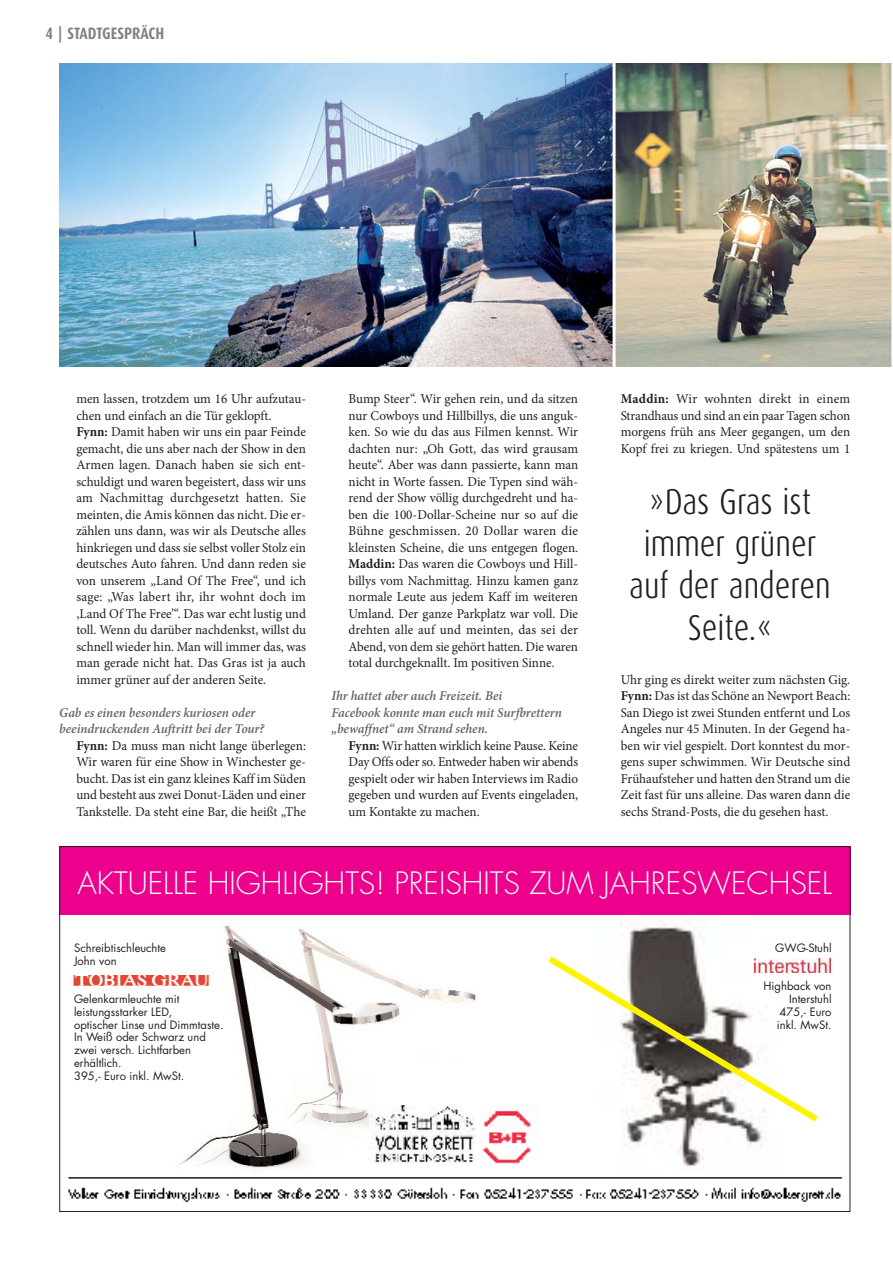
<style>
.page{position:relative;width:893px;height:1263px;background:#fff}
.page>*{position:absolute;margin:0;border:0;box-sizing:border-box;transform-origin:0 0}
.t1{font:300 36px/41.8px "Dax";color:#231f20;text-align:center}
.t2{font:300 30px "Futura";color:#fff}
.t3{font:700 16.5px "Dax";letter-spacing:-.005em;color:#808285}
.t4{font:13.5px/16.5px "Minion Pro";color:#231f20;text-align:justify}
.t5{font:italic 600 13.5px/16.5px "Minion Pro";color:#636466}
.t6{font:11.25px/12.8px "Futura";color:#231f20}
.s1{font-weight:700}
</style>
<div class="page">
<img style="left:626px;top:918px;width:141px;height:248px">
<div style="left:59px;top:846px;width:791px;height:68px;background:#ec008c"></div>
<img style="left:68px;top:1178px;width:775px;height:25px">
<img style="left:149px;top:926px;width:327px;height:244px">
<img style="left:482px;top:1110px;width:49px;height:54px">
<img style="left:369px;top:1106px;width:107px;height:61px">
<img style="left:73px;top:973px;width:137px;height:12px">
<img style="left:824px;top:958px;width:6px;height:14px">
<svg style="left:548px;top:951px;width:276px;height:176px"></svg>
<img style="left:59px;top:64px;width:553px;height:303px">
<img style="left:615px;top:64px;width:276px;height:303px">
<p class="t3" style="left:45px;top:25px;width:120px">4 | STADTGESPRÄCH</p>
<p class="t4" style="left:76px;top:392px;width:231px;text-align:left">men lassen, trotzdem um 16 Uhr aufzutau&shy;chen und einfach an die Tür geklopft.<br><span class="s1">Fynn:</span> Damit haben wir uns ein paar Feinde gemacht, die uns aber nach der Show in den Armen lagen. Danach haben sie sich ent&shy;schuldigt und waren begeistert, dass wir uns am Nachmittag durchgesetzt hatten. Sie meinten, die Amis können das nicht. Die er&shy;zählen uns dann, was wir als Deutsche alles hinkriegen und dass sie selbst voller Stolz ein deutsches Auto fahren. Und dann reden sie von unserem „Land Of The Free“, und ich sage: „Was labert ihr, ihr wohnt doch im ‚Land Of The Free’“. Das war echt lustig und toll. Wenn du darüber nachdenkst, willst du schnell wieder hin. Man will immer das, was man gerade nicht hat. Das Gras ist ja auch immer grüner auf der anderen Seite.</p>
<p class="t5" style="left:59px;top:705px;width:198px">Gab es einen besonders kuriosen oder</p>
<p class="t5" style="left:59px;top:722px;width:207px">beeindruckenden Auftritt bei der Tour?</p>
<p class="t4" style="left:76px;top:738px;width:231px"><span class="s1">Fynn:</span> Da muss man nicht lange überlegen:</p>
<p class="t4" style="left:76px;top:755px;width:231px">Wir waren für eine Show in Winchester ge-</p>
<p class="t4" style="left:76px;top:771px;width:231px">bucht. Das ist ein ganz kleines Kaff im Süden</p>
<p class="t4" style="left:76px;top:788px;width:231px">und besteht aus zwei Donut-Läden und einer</p>
<p class="t4" style="left:76px;top:804px;width:231px">Tankstelle. Da steht eine Bar, die heißt „The</p>
<p class="t4" style="left:348px;top:392px;width:231px">Bump Steer“. Wir gehen rein, und da sitzen nur Cowboys und Hillbillys, die uns anguk&shy;ken. So wie du das aus Filmen kennst. Wir dachten nur: „Oh Gott, das wird grausam heute“. Aber was dann passierte, kann man nicht in Worte fassen. Die Typen sind wäh&shy;rend der Show völlig durchgedreht und ha&shy;ben die 100-Dollar-Scheine nur so auf die Bühne geschmissen. 20 Dollar waren die kleinsten Scheine, die uns entgegen flogen.<br><span class="s1">Maddin:</span> Das waren die Cowboys und Hill&shy;billys vom Nachmittag. Hinzu kamen ganz normale Leute aus jedem Kaff im weiteren Umland. Der ganze Parkplatz war voll. Die drehten alle auf und meinten, das sei der Abend, von dem sie gehört hatten. Die waren total durchgeknallt. Im positiven Sinne.</p>
<p class="t5" style="left:331px;top:689px;width:232px">Ihr hattet aber auch Freizeit. Bei<br>Facebook konnte man euch mit Surfbrettern „bewaffnet“ am Strand sehen.</p>
<p class="t4" style="left:348px;top:738px;width:231px"><span class="s1">Fynn:</span> Wir hatten wirklich keine Pause. Keine Day Offs oder so. Entweder haben wir abends gespielt oder wir haben Interviews im Radio gegeben und wurden auf Events eingeladen, um Kontakte zu machen.</p>
<p class="t4" style="left:621px;top:392px;width:231px"><span class="s1">Maddin:</span> Wir wohnten direkt in einem Strandhaus und sind an ein paar Tagen schon morgens früh ans Meer gegangen, um den Kopf frei zu kriegen. Und spätestens um 1</p>
<h1 class="t1" style="left:629px;top:483px;width:203px">»Das Gras ist immer grüner auf der anderen<br>Seite.«</h1>
<p class="t4" style="left:621px;top:672px;width:231px">Uhr ging es direkt weiter zum nächsten Gig.<br><span class="s1">Fynn:</span> Das ist das Schöne an Newport Beach:<br>San Diego ist zwei Stunden entfernt und Los Angeles nur 45 Minuten. In der Gegend ha&shy;ben wir viel gespielt. Dort konntest du mor&shy;gens super schwimmen. Wir Deutsche sind Frühaufsteher und hatten den Strand um die Zeit fast für uns alleine. Das waren dann die sechs Strand-Posts, die du gesehen hast.</p>
<h2 class="t2" style="left:77px;top:869px;width:756px">AKTUELLE HIGHLIGHTS! PREISHITS ZUM JAHRESWECHSEL</h2>
<p class="t6" style="left:74px;top:943px;width:94px">Schreibtischleuchte<br>John von</p>
<p class="t6" style="left:74px;top:994px;width:151px">Gelenkarmleuchte mit leistungsstarker LED,<br>optischer Linse und Dimmtaste.<br>In Weiß oder Schwarz und zwei versch. Lichtfarben erhältlich.<br>395,- Euro inkl. MwSt.</p>
<p class="t6" style="left:775px;top:943px;width:58px">GWG-Stuhl</p>
<p class="t6" style="left:763px;top:981px;width:69px;text-align:right">Highback von<br>Interstuhl<br>475,- Euro inkl. MwSt.</p>
</div>
